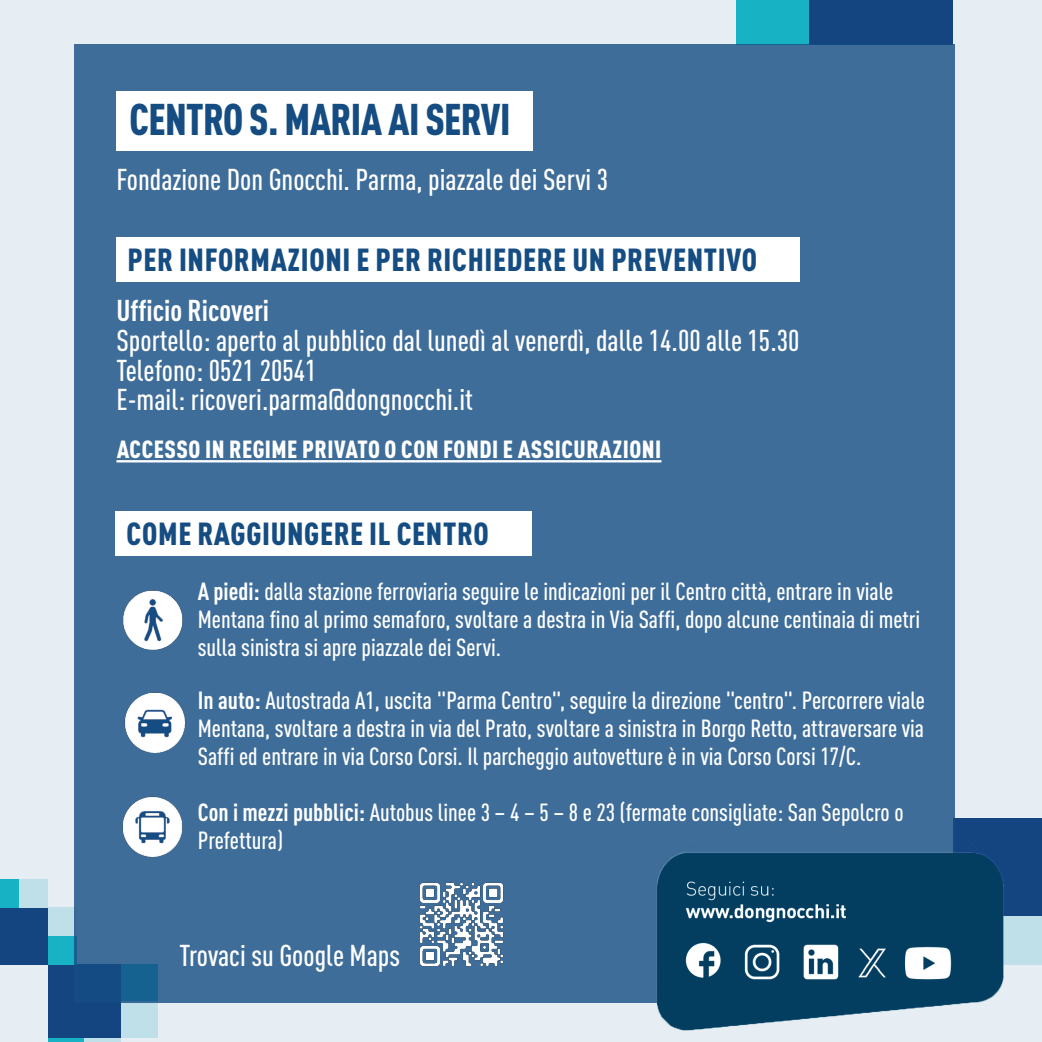
<style>
.page{position:relative;width:1042px;height:1042px;background:#e6eef3}
.page>*{position:absolute;margin:0;border:0;box-sizing:border-box;transform-origin:0 0}
.t1{font:900 condensed 43.75px "DIN Pro";letter-spacing:-.015em;color:#154d83;scale:.95 1}
.t2{font:900 condensed 31.5px "DIN Pro";letter-spacing:.02em;color:#154d83}
.t3{font:500 condensed 29.75px/29.8px "DIN Pro";color:#fff}
.t4{font:700 condensed 29.75px "DIN Pro";color:#fff}
.t5{font:500 condensed 24.5px/28px "DIN Pro";color:#fff}
.t6{font:900 condensed 24.5px "DIN Pro";letter-spacing:.02em;color:#fff}
.s1{font-weight:700}
</style>
<div class="page">
<div style="left:808px;top:0;width:145px;height:45px;background:#144581"></div>
<div style="left:736px;top:0;width:72px;height:45px;background:#17b2c4"></div>
<div style="left:953px;top:818px;width:89px;height:98px;background:#144581"></div>
<div style="left:1002px;top:916px;width:40px;height:48px;background:#bfe0e8"></div>
<div style="left:48px;top:964px;width:73px;height:74px;background:#144581"></div>
<hr style="left:48px;top:1038px;width:37px;height:4px;background:#17b2c4">
<div style="left:121px;top:1001px;width:37px;height:37px;background:#bfe0e8"></div>
<hr style="left:85px;top:1038px;width:36px;height:4px;background:#bfe0e8">
<div style="left:0;top:908px;width:48px;height:56px;background:#144581"></div>
<div style="left:48px;top:936px;width:28px;height:28px;background:#17b2c4"></div>
<div style="left:0;top:879px;width:19px;height:29px;background:#17b2c4"></div>
<div style="left:19px;top:879px;width:29px;height:29px;background:#bfe0e8"></div>
<div style="left:48px;top:908px;width:28px;height:28px;background:#bfe0e8"></div>
<div style="left:75px;top:44px;width:880px;height:958px;background:#3e6d99"></div>
<div style="left:116px;top:91px;width:416px;height:60px;background:#fff"></div>
<div style="left:116px;top:237px;width:684px;height:45px;background:#fff"></div>
<hr style="left:116px;top:460px;width:545px;height:2px;background:#fff">
<div style="left:116px;top:511px;width:415px;height:45px;background:#fff"></div>
<img style="left:123px;top:590px;width:60px;height:60px">
<img style="left:124px;top:692px;width:62px;height:61px">
<img style="left:122px;top:796px;width:61px;height:61px">
<img style="left:628px;top:837px;width:376px;height:194px">
<img style="left:420px;top:882px;width:84px;height:84px">
<h1 class="t1" style="left:129px;top:104px;width:403px">CENTRO S. MARIA AI SERVI</h1>
<p class="t3" style="left:116px;top:167px;width:493px">Fondazione Don Gnocchi. Parma, piazzale dei Servi 3</p>
<p class="t2" style="left:127px;top:248px;width:631px">PER INFORMAZIONI E PER RICHIEDERE UN PREVENTIVO</p>
<p class="t4" style="left:116px;top:300px;width:154px">Ufficio Ricoveri</p>
<p class="t3" style="left:116px;top:328px;width:684px">Sportello: aperto al pubblico dal lunedì al venerdì, dalle 14.00 alle 15.30<br>Telefono: 0521 20541<br>E-mail: ricoveri.parma@dongnocchi.it</p>
<p class="t6" style="left:117px;top:441px;width:546px">ACCESSO IN REGIME PRIVATO O CON FONDI E ASSICURAZIONI</p>
<p class="t2" style="left:127px;top:522px;width:364px">COME RAGGIUNGERE IL CENTRO</p>
<p class="t5" style="left:198px;top:579px;width:724px"><span class="s1">A piedi:</span> dalla stazione ferroviaria seguire le indicazioni per il Centro città, entrare in viale<br>Mentana fino al primo semaforo, svoltare a destra in Via Saffi, dopo alcune centinaia di metri sulla sinistra si apre piazzale dei Servi.</p>
<p class="t5" style="left:198px;top:688px;width:729px;text-align:justify"><span class="s1">In auto:</span> Autostrada A1, uscita "Parma Centro", seguire la direzione "centro". Percorrere viale Mentana, svoltare a destra in via del Prato, svoltare a sinistra in Borgo Retto, attraversare via Saffi ed entrare in via Corso Corsi. Il parcheggio autovetture è in via Corso Corsi 17/C.</p>
<p class="t5" style="left:198px;top:801px;width:707px"><span class="s1">Con i mezzi pubblici:</span> Autobus linee 3 – 4 – 5 – 8 e 23 (fermate consigliate: San Sepolcro o<br>Prefettura)</p>
<p class="t3" style="left:180px;top:943px;width:222px">Trovaci su Google Maps</p>
</div>
